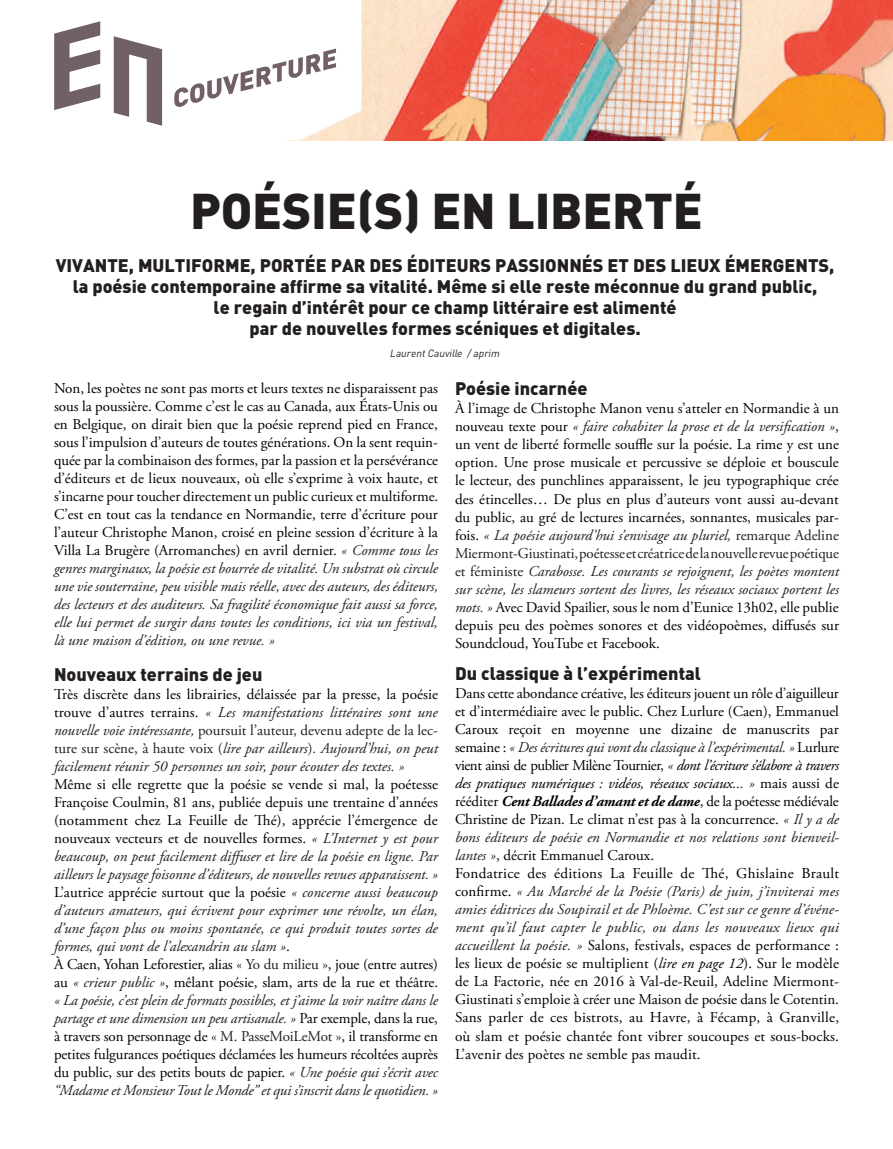
<style>
.page{position:relative;width:893px;height:1149px;background:#fff}
.page>*{position:absolute;margin:0;border:0;box-sizing:border-box;transform-origin:0 0}
.t1{font:900 49.5px "FFDIN Pro";letter-spacing:-.005em;color:#231f20}
.t2{font:900 18px/21px "FFDIN Pro";color:#231f20;text-align:center}
.Texte_courant_avec_i{font:15px/18px "Adobe Garamond Pro";color:#000;text-align:justify}
.Texte_courant_avec_i-2{font:italic 15px/18px "Adobe Garamond Pro";color:#231f20;text-align:justify}
.Signatures_articles{font:italic 10.5px "FFDIN Pro";color:#231f20}
.s1{font-style:normal;color:#000}
.s2{font-style:normal}
.s3{color:#231f20}
.s4{font-style:italic;color:#231f20}
.s5{font-style:italic}
.s6{font-weight:700;font-style:italic}
</style>
<div class="page">
<img style="left:361px;top:0;width:532px;height:140px">
<hr style="left:892px;top:663px;width:1px;height:485px;background:#d6d1d2">
<svg style="left:162px;top:49px;width:199px;height:91px"></svg>
<svg style="left:54px;top:21px;width:108px;height:105px"></svg>
<svg style="left:174px;top:48px;width:162px;height:60px"></svg>
<p class="t1" style="left:190px;top:169px;width:514px">POÉSIE(S) EN LIBERTÉ</p>
<p class="t2" style="left:56px;top:252px;width:780px">VIVANTE, MULTIFORME, PORTÉE PAR DES ÉDITEURS PASSIONNÉS ET DES LIEUX ÉMERGENTS, la poésie contemporaine affirme sa vitalité. Même si elle reste méconnue du grand public,</p>
<p class="t2" style="left:214px;top:294px;width:464px">le regain d’intérêt pour ce champ littéraire est alimenté</p>
<p class="t2" style="left:249px;top:315px;width:393px">par de nouvelles formes scéniques et digitales.</p>
<p class="Signatures_articles" style="left:390px;top:344px;width:111px">Laurent Cauville / aprim</p>
<p class="Texte_courant_avec_i" style="left:54px;top:379px;width:386px">Non, les poètes ne sont pas morts et leurs textes ne disparaissent pas sous la poussière. Comme c’est le cas au Canada, aux États-Unis ou en Belgique, on dirait bien que la poésie reprend pied en France, sous l’impulsion d’auteurs de toutes générations. On la sent requin&shy;quée par la combinaison des formes, par la passion et la persévérance d’éditeurs et de lieux nouveaux, où elle s’exprime à voix haute, et s’incarne pour toucher directement un public curieux et multiforme.</p>
<p class="Texte_courant_avec_i-2" style="left:54px;top:505px;width:386px"><span class="s1">C’est en tout cas la tendance en Normandie, terre d’écriture pour l’auteur Christophe Manon, croisé en pleine session d’écriture à la Villa La Brugère (Arromanches) en avril dernier.</span> « Comme tous les genres marginaux, la poésie est bourrée de vitalité. Un substrat où circule une vie souterraine, peu visible mais réelle, avec des auteurs, des éditeurs, des lecteurs et des auditeurs. Sa fragilité économique fait aussi sa force, elle lui permet de surgir dans toutes les conditions, ici via un festival, là une maison d’édition, ou une revue. »</p>
<p class="t2" style="left:54px;top:661px;width:210px">Nouveaux terrains de jeu</p>
<p class="Texte_courant_avec_i-2" style="left:54px;top:685px;width:386px"><span class="s1">Très discrète dans les librairies, délaissée par la presse, la poésie trouve d’autres terrains.</span> « Les manifestations littéraires sont une nouvelle voie intéressante, <span class="s2">poursuit l’auteur, devenu adepte de la lec&shy;ture sur scène, à haute voix (</span>lire par ailleurs<span class="s2">)</span>. Aujourd’hui, on peut facilement réunir 50 personnes un soir, pour écouter des textes. »</p>
<p class="Texte_courant_avec_i-2" style="left:54px;top:775px;width:386px"><span class="s1">Même si elle regrette que la poésie se vende si mal, la poétesse Françoise Coulmin, 81 ans, publiée depuis une trentaine d’années (notamment chez La Feuille de Thé), apprécie l’émergence de nouveaux vecteurs et de nouvelles formes.</span> « L’Internet y est pour beaucoup, on peut facilement diffuser et lire de la poésie en ligne. Par ailleurs le paysage foisonne d’éditeurs, de nouvelles revues apparaissent. » <span class="s1">L’autrice apprécie surtout que la poésie</span> « concerne aussi beaucoup d’auteurs amateurs, qui écrivent pour exprimer une révolte, un élan, d’une façon plus ou moins spontanée, ce qui produit toutes sortes de formes, qui vont de l’alexandrin au slam »<span class="s1">.</span></p>
<p class="Texte_courant_avec_i" style="left:54px;top:955px;width:386px">À Caen, Yohan Leforestier, alias <span class="s3">« Yo du milieu »</span>, joue (entre autres) au <span class="s4">« crieur public »</span>, mêlant poésie, slam, arts de la rue et théâtre. <span class="s4">« La poésie, c’est plein de formats possibles, et j’aime la voir naître dans le partage et une dimension un peu artisanale. »</span> Par exemple, dans la rue, à travers son personnage de <span class="s3">« M. PasseMoiLeMot »</span>, il transforme en petites fulgurances poétiques déclamées les humeurs récoltées auprès du public, sur des petits bouts de papier. <span class="s4">« Une poésie qui s’écrit avec “Madame et Monsieur Tout le Monde” et qui s’inscrit dans le quotidien. »</span></p>
<p class="t2" style="left:455px;top:375px;width:134px">Poésie incarnée</p>
<p class="Texte_courant_avec_i" style="left:455px;top:400px;width:386px">À l’image de Christophe Manon venu s’atteler en Normandie à un nouveau texte pour <span class="s4">« faire cohabiter la prose et de la versification »</span>, un vent de liberté formelle souffle sur la poésie. La rime y est une option. Une prose musicale et percussive se déploie et bouscule le lecteur, des punchlines apparaissent, le jeu typographique crée des étincelles… De plus en plus d’auteurs vont aussi au-devant du public, au gré de lectures incarnées, sonnantes, musicales par&shy;fois. <span class="s4">« La poésie aujourd’hui s’envisage au pluriel,</span> <span class="s3">remarque Adeline Miermont-Giustinati, poétesse et créatrice de la nouvelle revue poétique et féministe</span> <span class="s4">Carabosse. Les courants se rejoignent, les poètes montent sur scène, les slameurs sortent des livres, les réseaux sociaux portent les mots. »</span> Avec David Spailier, sous le nom d’Eunice 13h02, elle publie depuis peu des poèmes sonores et des vidéopoèmes, diffusés sur Soundcloud, YouTube et Facebook.</p>
<p class="t2" style="left:455px;top:660px;width:247px">Du classique à l’expérimental</p>
<p class="Texte_courant_avec_i" style="left:455px;top:684px;width:385px">Dans cette abondance créative, les éditeurs jouent un rôle d’aiguilleur et d’intermédiaire avec le public. Chez Lurlure (Caen), Emmanuel Caroux reçoit en moyenne une dizaine de manuscrits par semaine : <span class="s4">« Des écritures qui vont du classique à l’expérimental. »</span> Lurlure vient ainsi de publier Milène Tournier, <span class="s4">«</span> <span class="s5">dont l’écriture s’élabore à travers des pratiques numériques : vidéos, réseaux sociaux...</span> <span class="s4">»</span> mais aussi de rééditer <span class="s6">Cent Ballades d’amant et de dame</span>, de la poétesse médiévale Christine de Pizan. Le climat n’est pas à la concurrence. <span class="s4">« Il y a de bons éditeurs de poésie en Normandie et nos relations sont bienveil&shy;lantes »</span>, décrit Emmanuel Caroux.</p>
<p class="Texte_courant_avec_i" style="left:455px;top:864px;width:386px">Fondatrice des éditions La Feuille de Thé, Ghislaine Brault confirme. <span class="s4">« Au Marché de la Poésie (Paris) de juin, j’inviterai mes amies éditrices du Soupirail et de Phloème. C’est sur ce genre d’événe&shy;ment qu’il faut capter le public, ou dans les nouveaux lieux qui accueillent la poésie. »</span> Salons, festivals, espaces de performance : les lieux de poésie se multiplient (<span class="s5">lire en page 12</span>). Sur le modèle de La Factorie, née en 2016 à Val-de-Reuil, Adeline Miermont-Giustinati s’emploie à créer une Maison de poésie dans le Cotentin.<br>Sans parler de ces bistrots, au Havre, à Fécamp, à Granville, où slam et poésie chantée font vibrer soucoupes et sous-bocks.<br>L’avenir des poètes ne semble pas maudit.</p>
</div>
